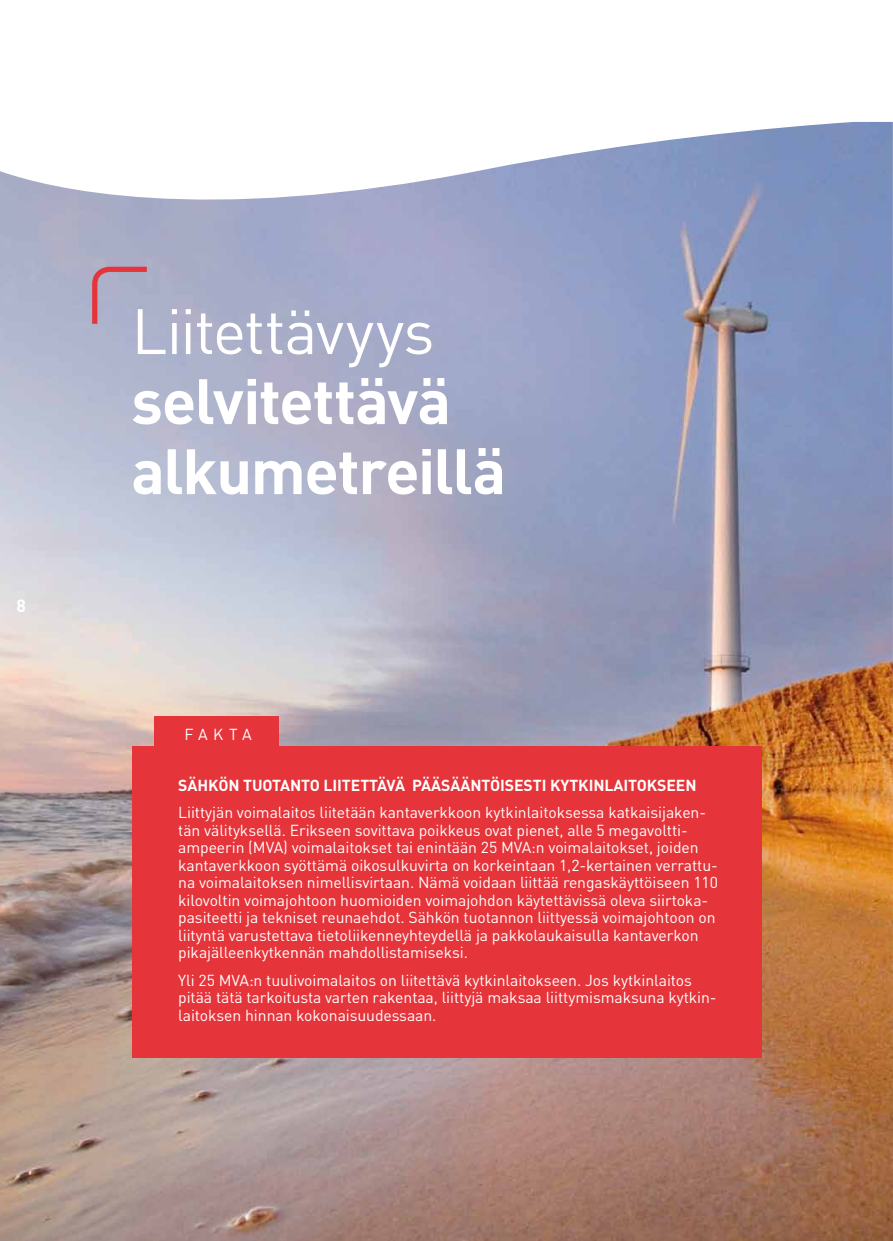
<style>
.page{position:relative;width:893px;height:1241px;background:#fff}
.page>*{position:absolute;margin:0;border:0;box-sizing:border-box;transform-origin:0 0}
.t1{font:700 63px/70px "DIN";letter-spacing:-.025em;color:#fff}
.t2{font:63px "DIN";letter-spacing:-.02em;color:#fff}
.t3{font:700 17.5px "DIN";color:#fff}
.t4{font:15.75px/17.5px "DIN";letter-spacing:-.005em;color:#fff}
.t5{font:700 15.75px "DIN";letter-spacing:-.005em;color:#fff}
</style>
<div class="page">
<img style="left:0;top:122px;width:893px;height:1118px">
<div style="left:132px;top:745px;width:629px;height:312px;background:#e5343a"></div>
<div style="left:155px;top:716px;width:124px;height:42px;background:#e5343a"></div>
<svg style="left:90px;top:264px;width:62px;height:65px;background:#b2a0b7"></svg>
<p class="t3" style="left:16px;top:594px;width:11px">8</p>
<h1 class="t2" style="left:131px;top:292px;width:305px">Liitettävyys</h1>
<h1 class="t1" style="left:131px;top:363px;width:376px">selvitettävä alkumetreillä</h1>
<p class="t4" style="left:184px;top:724px;width:69px">FAKTA</p>
<p class="t5" style="left:178px;top:774px;width:520px">SÄHKÖN TUOTANTO LIITETTÄVÄ PÄÄSÄÄNTÖISESTI KYTKINLAITOKSEEN</p>
<p class="t4" style="left:178px;top:803px;width:541px">Liittyjän voimalaitos liitetään kantaverkkoon kytkinlaitoksessa katkaisijaken&shy;tän välityksellä. Erikseen sovittava poikkeus ovat pienet, alle 5 megavoltti&shy;ampeerin (MVA) voimalaitokset tai enintään 25 MVA:n voimalaitokset, joiden kantaverkkoon syöttämä oikosulkuvirta on korkeintaan 1,2-kertainen verrattu&shy;na voimalaitoksen nimellisvirtaan. Nämä voidaan liittää rengaskäyttöiseen 110 kilovoltin voimajohtoon huomioiden voimajohdon käytettävissä oleva siirtoka&shy;pasiteetti ja tekniset reunaehdot. Sähkön tuotannon liittyessä voimajohtoon on liityntä varustettava tietoliikenneyhteydellä ja pakkolaukaisulla kantaverkon pikajälleenkytkennän mahdollistamiseksi.</p>
<p class="t4" style="left:178px;top:970px;width:540px">Yli 25 MVA:n tuulivoimalaitos on liitettävä kytkinlaitokseen. Jos kytkinlaitos pitää tätä tarkoitusta varten rakentaa, liittyjä maksaa liittymismaksuna kytkin&shy;laitoksen hinnan kokonaisuudessaan.</p>
</div>
